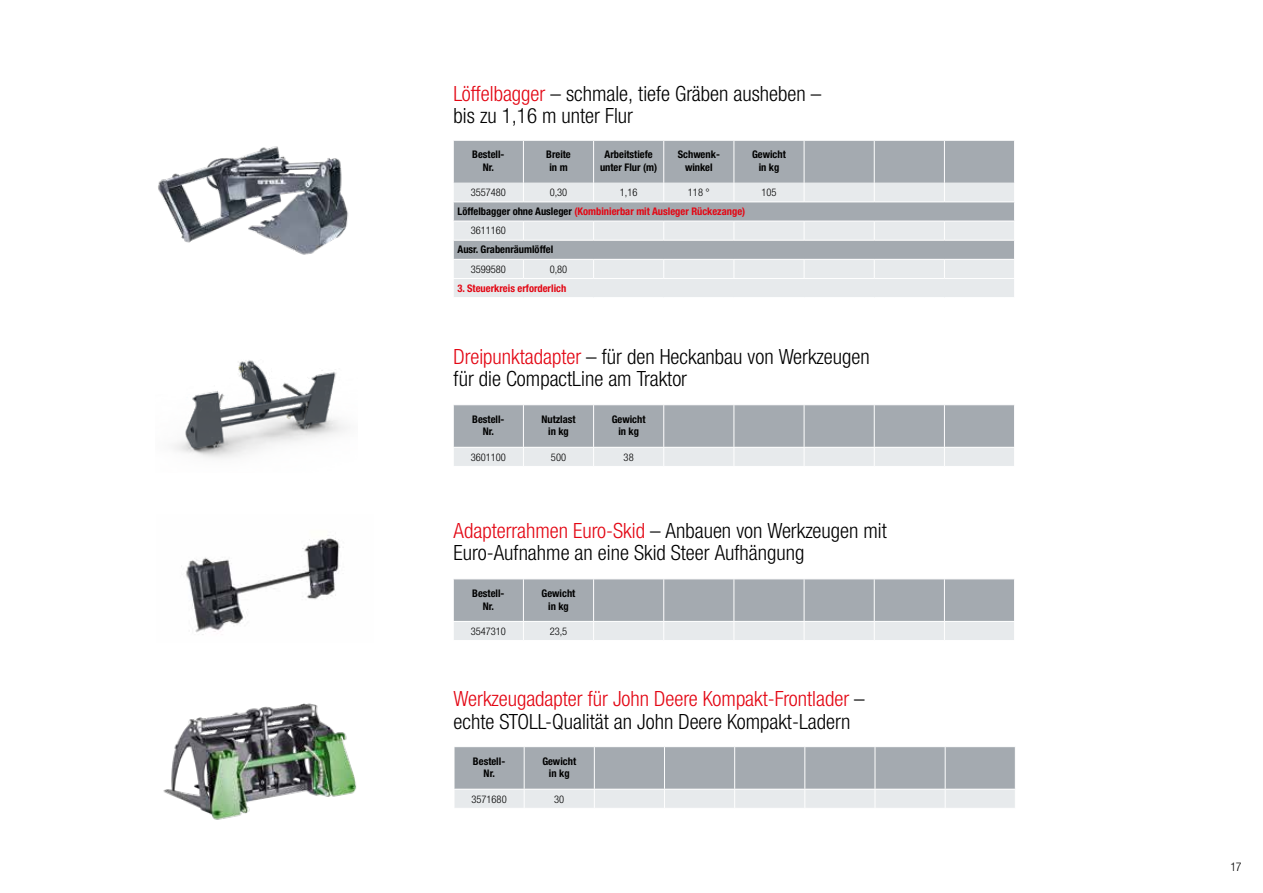
<style>
.page{position:relative;width:1263px;height:893px;background:#fff}
.page>*{position:absolute;margin:0;border:0;box-sizing:border-box;transform-origin:0 0}
.t1{font:300 condensed 21px/22.5px "Helvetica Neue LTW1 G";color:#000}
.t2{font:300 condensed 21px/22.5px "Helvetica Neue LTW1 G";color:#e30613}
.t3{font:300 condensed 12px "Helvetica Neue LTW1 G";color:#000}
.t4{font:700 condensed 10.5px/12.6px "Helvetica Neue LTW1 G";color:#000;text-align:center}
.t5{font:700 condensed 10.5px/19.2px "Helvetica Neue LTW1 G";color:#e30613}
.t6{font:300 condensed 10.5px "Helvetica Neue LTW1 G";color:#000}
.s1{color:#e30613}
.s2{color:#000}
.s3{font-weight:300;color:#000}
</style>
<div class="page">
<img style="left:158px;top:146px;width:191px;height:109px">
<img style="left:173px;top:360px;width:174px;height:98px">
<img style="left:181px;top:538px;width:159px;height:97px">
<img style="left:163px;top:703px;width:194px;height:117px">
<div style="left:454px;top:141px;width:560px;height:42px;background:#a4aab0"></div>
<svg style="left:454px;top:183px;width:560px;height:95px;background:#cdd1d4"></svg>
<div style="left:453px;top:278px;width:561px;height:20px;background:#e7eaec"></div>
<svg style="left:523px;top:183px;width:1px;height:19px"></svg>
<svg style="left:593px;top:183px;width:1px;height:19px"></svg>
<svg style="left:663px;top:183px;width:1px;height:19px"></svg>
<svg style="left:733px;top:183px;width:1px;height:19px"></svg>
<svg style="left:804px;top:183px;width:1px;height:19px"></svg>
<svg style="left:874px;top:183px;width:1px;height:19px"></svg>
<svg style="left:944px;top:183px;width:1px;height:19px"></svg>
<svg style="left:523px;top:222px;width:1px;height:18px"></svg>
<svg style="left:593px;top:222px;width:1px;height:18px"></svg>
<svg style="left:663px;top:222px;width:1px;height:18px"></svg>
<svg style="left:733px;top:222px;width:1px;height:18px"></svg>
<svg style="left:804px;top:222px;width:1px;height:18px"></svg>
<svg style="left:874px;top:222px;width:1px;height:18px"></svg>
<svg style="left:944px;top:222px;width:1px;height:18px"></svg>
<svg style="left:523px;top:260px;width:1px;height:18px"></svg>
<svg style="left:593px;top:260px;width:1px;height:18px"></svg>
<svg style="left:663px;top:260px;width:1px;height:18px"></svg>
<svg style="left:733px;top:260px;width:1px;height:18px"></svg>
<svg style="left:804px;top:260px;width:1px;height:18px"></svg>
<svg style="left:874px;top:260px;width:1px;height:18px"></svg>
<svg style="left:944px;top:260px;width:1px;height:18px"></svg>
<hr style="left:523px;top:141px;width:1px;height:42px;background:#fff">
<hr style="left:593px;top:141px;width:1px;height:42px;background:#fff">
<hr style="left:663px;top:141px;width:1px;height:42px;background:#fff">
<hr style="left:733px;top:141px;width:1px;height:42px;background:#fff">
<hr style="left:804px;top:141px;width:1px;height:42px;background:#fff">
<hr style="left:874px;top:141px;width:1px;height:42px;background:#fff">
<hr style="left:944px;top:141px;width:1px;height:42px;background:#fff">
<hr style="left:453px;top:278px;width:70px;height:1px;background:#fff">
<hr style="left:523px;top:278px;width:71px;height:1px;background:#fff">
<hr style="left:594px;top:278px;width:70px;height:1px;background:#fff">
<hr style="left:664px;top:278px;width:70px;height:1px;background:#fff">
<hr style="left:734px;top:278px;width:70px;height:1px;background:#fff">
<hr style="left:804px;top:278px;width:70px;height:1px;background:#fff">
<hr style="left:874px;top:278px;width:70px;height:1px;background:#fff">
<hr style="left:944px;top:278px;width:71px;height:1px;background:#fff">
<hr style="left:453px;top:202px;width:70px;height:1px;background:#fff">
<hr style="left:523px;top:202px;width:71px;height:1px;background:#fff">
<hr style="left:594px;top:202px;width:70px;height:1px;background:#fff">
<hr style="left:664px;top:202px;width:70px;height:1px;background:#fff">
<hr style="left:734px;top:202px;width:70px;height:1px;background:#fff">
<hr style="left:804px;top:202px;width:70px;height:1px;background:#fff">
<hr style="left:874px;top:202px;width:70px;height:1px;background:#fff">
<hr style="left:944px;top:202px;width:71px;height:1px;background:#fff">
<hr style="left:453px;top:240px;width:70px;height:1px;background:#fff">
<hr style="left:523px;top:240px;width:71px;height:1px;background:#fff">
<hr style="left:594px;top:240px;width:70px;height:1px;background:#fff">
<hr style="left:664px;top:240px;width:70px;height:1px;background:#fff">
<hr style="left:734px;top:240px;width:70px;height:1px;background:#fff">
<hr style="left:804px;top:240px;width:70px;height:1px;background:#fff">
<hr style="left:874px;top:240px;width:70px;height:1px;background:#fff">
<hr style="left:944px;top:240px;width:71px;height:1px;background:#fff">
<hr style="left:453px;top:297px;width:70px;height:1px;background:#fff">
<hr style="left:523px;top:297px;width:71px;height:1px;background:#fff">
<hr style="left:594px;top:297px;width:70px;height:1px;background:#fff">
<hr style="left:664px;top:297px;width:70px;height:1px;background:#fff">
<hr style="left:734px;top:297px;width:70px;height:1px;background:#fff">
<hr style="left:804px;top:297px;width:70px;height:1px;background:#fff">
<hr style="left:874px;top:297px;width:70px;height:1px;background:#fff">
<hr style="left:944px;top:297px;width:71px;height:1px;background:#fff">
<hr style="left:453px;top:221px;width:70px;height:1px;background:#fff">
<hr style="left:523px;top:221px;width:71px;height:1px;background:#fff">
<hr style="left:594px;top:221px;width:70px;height:1px;background:#fff">
<hr style="left:664px;top:221px;width:70px;height:1px;background:#fff">
<hr style="left:734px;top:221px;width:70px;height:1px;background:#fff">
<hr style="left:804px;top:221px;width:70px;height:1px;background:#fff">
<hr style="left:874px;top:221px;width:70px;height:1px;background:#fff">
<hr style="left:944px;top:221px;width:71px;height:1px;background:#fff">
<svg style="left:453px;top:202px;width:1px;height:95px"></svg>
<hr style="left:453px;top:259px;width:70px;height:1px;background:#fff">
<hr style="left:523px;top:259px;width:71px;height:1px;background:#fff">
<hr style="left:594px;top:259px;width:70px;height:1px;background:#fff">
<hr style="left:664px;top:259px;width:70px;height:1px;background:#fff">
<hr style="left:734px;top:259px;width:70px;height:1px;background:#fff">
<hr style="left:804px;top:259px;width:70px;height:1px;background:#fff">
<hr style="left:874px;top:259px;width:70px;height:1px;background:#fff">
<hr style="left:944px;top:259px;width:71px;height:1px;background:#fff">
<svg style="left:454px;top:405px;width:560px;height:61px;background:#b9bec3"></svg>
<hr style="left:453px;top:447px;width:70px;height:1px;background:#fff">
<hr style="left:523px;top:447px;width:71px;height:1px;background:#fff">
<hr style="left:594px;top:447px;width:70px;height:1px;background:#fff">
<hr style="left:664px;top:447px;width:70px;height:1px;background:#fff">
<hr style="left:734px;top:447px;width:70px;height:1px;background:#fff">
<hr style="left:804px;top:447px;width:70px;height:1px;background:#fff">
<hr style="left:874px;top:447px;width:70px;height:1px;background:#fff">
<hr style="left:944px;top:447px;width:71px;height:1px;background:#fff">
<svg style="left:454px;top:579px;width:561px;height:61px;background:#b9bec3"></svg>
<hr style="left:453px;top:621px;width:70px;height:1px;background:#fff">
<hr style="left:523px;top:621px;width:71px;height:1px;background:#fff">
<hr style="left:594px;top:621px;width:70px;height:1px;background:#fff">
<hr style="left:664px;top:621px;width:70px;height:1px;background:#fff">
<hr style="left:734px;top:621px;width:70px;height:1px;background:#fff">
<hr style="left:804px;top:621px;width:70px;height:1px;background:#fff">
<hr style="left:874px;top:621px;width:70px;height:1px;background:#fff">
<hr style="left:944px;top:621px;width:71px;height:1px;background:#fff">
<svg style="left:454px;top:747px;width:561px;height:61px;background:#b9bec2"></svg>
<hr style="left:454px;top:747px;width:1px;height:42px;background:#fff">
<hr style="left:454px;top:789px;width:70px;height:1px;background:#fff">
<hr style="left:524px;top:789px;width:70px;height:1px;background:#fff">
<hr style="left:594px;top:789px;width:70px;height:1px;background:#fff">
<hr style="left:664px;top:789px;width:71px;height:1px;background:#fff">
<hr style="left:735px;top:789px;width:70px;height:1px;background:#fff">
<hr style="left:805px;top:789px;width:70px;height:1px;background:#fff">
<hr style="left:875px;top:789px;width:70px;height:1px;background:#fff">
<hr style="left:945px;top:789px;width:71px;height:1px;background:#fff">
<p class="t1" style="left:454px;top:82px;width:369px"><span class="s1">Löffelbagger</span> – schmale, tiefe Gräben ausheben – bis zu 1,16 m unter Flur</p>
<p class="t4" style="left:472px;top:148px;width:34px">Bestell-<br>Nr.</p>
<p class="t4" style="left:546px;top:148px;width:26px">Breite in m</p>
<p class="t4" style="left:600px;top:148px;width:59px">Arbeitstiefe unter Flur (m)</p>
<p class="t4" style="left:678px;top:148px;width:44px">Schwenk&shy;winkel</p>
<p class="t4" style="left:752px;top:148px;width:35px">Gewicht in kg</p>
<p class="t6" style="left:471px;top:186px;width:37px">3557480</p>
<p class="t6" style="left:550px;top:186px;width:19px">0,30</p>
<p class="t6" style="left:620px;top:186px;width:19px">1,16</p>
<p class="t6" style="left:688px;top:186px;width:23px">118 °</p>
<p class="t6" style="left:761px;top:186px;width:17px">105</p>
<p class="t5" style="left:471px;top:202px;width:276px;text-indent:-13px"><span class="s2">Löffelbagger ohne Ausleger</span> (Kombinierbar mit Ausleger Rückezange)<br><span class="s3">3611160</span></p>
<p class="t4" style="left:457px;top:243px;width:97px">Ausr. Grabenräumlöffel</p>
<p class="t6" style="left:471px;top:263px;width:37px">3599580</p>
<p class="t6" style="left:550px;top:263px;width:19px">0,80</p>
<p class="t5" style="left:457px;top:278px;width:110px">3. Steuerkreis erforderlich</p>
<p class="t1" style="left:454px;top:345px;width:417px"><span class="s1">Dreipunktadapter</span> – für den Heckanbau von Werkzeugen für die CompactLine am Traktor</p>
<p class="t4" style="left:472px;top:413px;width:34px">Bestell-<br>Nr.</p>
<p class="t4" style="left:541px;top:413px;width:36px">Nutzlast in kg</p>
<p class="t4" style="left:612px;top:413px;width:35px">Gewicht in kg</p>
<p class="t6" style="left:471px;top:451px;width:37px">3601100</p>
<p class="t6" style="left:551px;top:451px;width:17px">500</p>
<p class="t6" style="left:624px;top:451px;width:12px">38</p>
<p class="t1" style="left:454px;top:519px;width:435px"><span class="s1">Adapterrahmen Euro-Skid</span> – Anbauen von Werkzeugen mit<br>Euro-Aufnahme an eine Skid Steer Aufhängung</p>
<p class="t4" style="left:472px;top:587px;width:34px">Bestell-<br>Nr.</p>
<p class="t4" style="left:542px;top:587px;width:35px">Gewicht in kg</p>
<p class="t6" style="left:471px;top:625px;width:37px">3547310</p>
<p class="t6" style="left:550px;top:625px;width:19px">23,5</p>
<p class="t2" style="left:454px;top:687px;width:413px">Werkzeugadapter für John Deere Kompakt-Frontlader <span class="s2">– echte STOLL-Qualität an John Deere Kompakt-Ladern</span></p>
<p class="t4" style="left:473px;top:755px;width:34px">Bestell-<br>Nr.</p>
<p class="t4" style="left:542px;top:755px;width:35px">Gewicht in kg</p>
<p class="t6" style="left:471px;top:793px;width:37px">3571680</p>
<p class="t6" style="left:554px;top:793px;width:12px">30</p>
<p class="t3" style="left:1230px;top:860px;width:13px">17</p>
</div>
